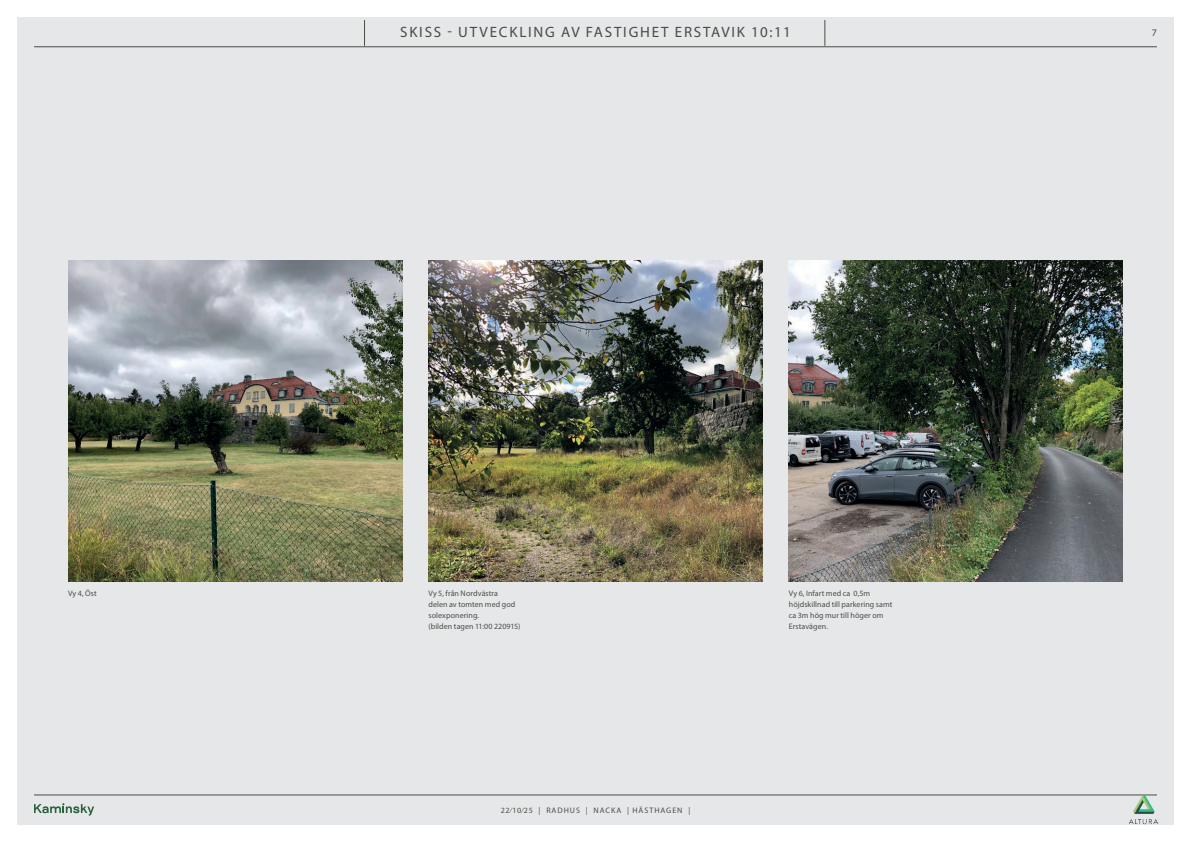
<style>
.page{position:relative;width:1191px;height:842px;background:#fff}
.page>*{position:absolute;margin:0;border:0;box-sizing:border-box;transform-origin:0 0}
.t1{font:15px "Myriad Pro";letter-spacing:.12em;color:#454e45}
.t2{font:10px "Myriad Pro";color:#454e45}
.t3{font:8px/11px "Myriad Pro";letter-spacing:.01em;color:#454e45}
.t4{font:8px "Myriad Pro";letter-spacing:.12em;color:#454e45}
</style>
<div class="page">
<div style="left:17px;top:17px;width:1157px;height:808px;background:#e6e7e9"></div>
<svg style="left:34px;top:803px;width:60px;height:13px"></svg>
<img style="left:428px;top:261px;width:334px;height:321px">
<img style="left:789px;top:260px;width:334px;height:322px">
<img style="left:68px;top:260px;width:334px;height:322px">
<hr style="left:34px;top:795px;width:1123px;height:1px;background:#454e45">
<hr style="left:34px;top:47px;width:1123px;height:1px;background:#454e45">
<svg style="left:364px;top:20px;width:1px;height:26px"></svg>
<svg style="left:824px;top:20px;width:1px;height:26px"></svg>
<img style="left:1127px;top:794px;width:32px;height:31px">
<h1 class="t1" style="left:400px;top:23px;width:392px">SKISS - UTVECKLING AV FASTIGHET ERSTAVIK 10:11</h1>
<p class="t2" style="left:1151px;top:27px;width:7px">7</p>
<p class="t3" style="left:68px;top:588px;width:30px">Vy 4, Öst</p>
<p class="t3" style="left:428px;top:588px;width:93px">Vy 5, från Nordvästra<br>delen av tomten med god solexponering.<br>(bilden tagen 11:00 220915)</p>
<p class="t3" style="left:789px;top:588px;width:105px">Vy 6, Infart med ca 0,5m höjdskillnad till parkering samt ca 3m hög mur till höger om<br>Erstavägen.</p>
<p class="t4" style="left:501px;top:805px;width:191px">22⁄10⁄25 | RADHUS | NACKA | HÄSTHAGEN |</p>
</div>
